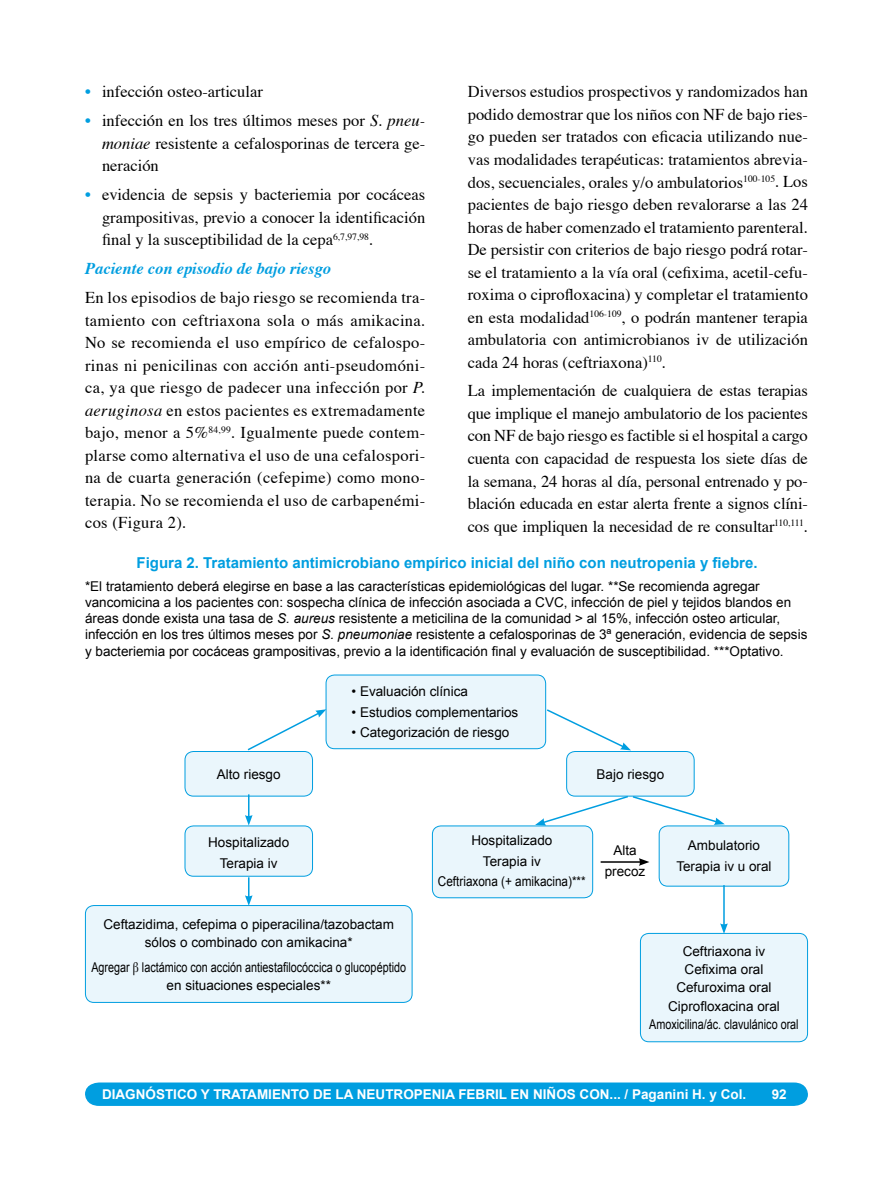
<style>
.page{position:relative;width:893px;height:1191px;background:#fff}
.page>*{position:absolute;margin:0;border:0;box-sizing:border-box;transform-origin:0 0}
.t1{font:16.5px/22.5px "Times";color:#000;text-align:justify}
.t2{font:italic 700 16.5px "Times";color:#009ee0}
.t3{font:700 15px "Arial";color:#009ee0}
.t4{font:13.5px/18.3px "Arial";color:#000;text-align:center}
.t5{font:13.5px/18.3px "Arial";color:#000;text-align:center;scale:.8 1}
.t6{font:700 13.5px "Arial";color:#fff}
.s1{color:#009ee0}
.s2{font-style:italic}
.s3{font-family:"Times"}
</style>
<div class="page">
<svg style="left:85px;top:1082px;width:723px;height:24px;background:#08a1e0"></svg>
<div style="left:567px;top:751px;width:127px;height:45px;background:#eaf6fc;border-radius:9px"></div>
<div style="left:566px;top:751px;width:128px;height:45px;border:1px solid #009ee0;border-radius:9px"></div>
<div style="left:326px;top:675px;width:220px;height:73px;background:#eaf6fc;border-radius:9px"></div>
<div style="left:326px;top:674px;width:220px;height:75px;border:1px solid #009ee0;border-radius:9px"></div>
<div style="left:185px;top:751px;width:128px;height:45px;background:#eaf6fc;border-radius:9px"></div>
<div style="left:185px;top:751px;width:128px;height:45px;border:1px solid #009ee0;border-radius:9px"></div>
<div style="left:185px;top:826px;width:128px;height:50px;background:#eaf6fc;border-radius:9px"></div>
<div style="left:185px;top:825px;width:128px;height:51px;border:1px solid #009ee0;border-radius:9px"></div>
<div style="left:432px;top:826px;width:161px;height:71px;background:#eaf6fc;border-radius:9px"></div>
<div style="left:432px;top:825px;width:161px;height:73px;border:1px solid #009ee0;border-radius:9px"></div>
<div style="left:659px;top:826px;width:130px;height:60px;background:#eaf6fc;border-radius:9px"></div>
<div style="left:659px;top:825px;width:130px;height:61px;border:1px solid #009ee0;border-radius:9px"></div>
<div style="left:85px;top:905px;width:327px;height:97px;background:#eaf6fc;border-radius:9px"></div>
<div style="left:85px;top:905px;width:327px;height:97px;border:1px solid #009ee0;border-radius:9px"></div>
<div style="left:640px;top:933px;width:167px;height:108px;background:#eaf6fc;border-radius:9px"></div>
<div style="left:640px;top:933px;width:168px;height:109px;border:1px solid #009ee0;border-radius:9px"></div>
<svg style="left:247px;top:709px;width:79px;height:42px"></svg>
<svg style="left:245px;top:794px;width:8px;height:31px"></svg>
<svg style="left:245px;top:877px;width:8px;height:28px"></svg>
<svg style="left:545px;top:708px;width:86px;height:42px"></svg>
<svg style="left:535px;top:794px;width:190px;height:31px"></svg>
<hr style="left:723px;top:885px;width:2px;height:40px;background:#009ee0">
<svg style="left:720px;top:923px;width:8px;height:11px"></svg>
<hr style="left:601px;top:861px;width:40px;height:1px;background:#000">
<svg style="left:639px;top:858px;width:10px;height:8px"></svg>
<p class="t1" style="left:85px;top:79px;width:179px"><span class="s1">•</span> infección osteo-articular</p>
<p class="t1" style="left:102px;top:108px;width:325px;text-indent:-17px"><span class="s1">•</span> infección en los tres últimos meses por <span class="s2">S. pneu&shy;moniae</span> resistente a cefalosporinas de tercera ge&shy;neración</p>
<p class="t1" style="left:102px;top:182px;width:325px;text-indent:-17px"><span class="s1">•</span> evidencia de sepsis y bacteriemia por cocáceas grampositivas, previo a conocer la identificación final y la susceptibilidad de la cepa<sup>6,7,97,98</sup>.</p>
<p class="t2" style="left:85px;top:253px;width:248px">Paciente con episodio de bajo riesgo</p>
<p class="t1" style="left:85px;top:285px;width:342px">En los episodios de bajo riesgo se recomienda tra&shy;tamiento con ceftriaxona sola o más amikacina.<br>No se recomienda el uso empírico de cefalospo&shy;rinas ni penicilinas con acción anti-pseudomóni&shy;ca, ya que riesgo de padecer una infección por <span class="s2">P. aeruginosa</span> en estos pacientes es extremadamente bajo, menor a 5%<sup>84,99</sup>. Igualmente puede contem&shy;plarse como alternativa el uso de una cefalospori&shy;na de cuarta generación (cefepime) como mono&shy;terapia. No se recomienda el uso de carbapenémi&shy;cos (Figura 2).</p>
<p class="t3" style="left:137px;top:554px;width:622px">Figura 2. Tratamiento antimicrobiano empírico inicial del niño con neutropenia y fiebre.</p>
<p class="t4" style="left:85px;top:578px;width:724px;line-height:16.2px;text-align:left">*El tratamiento deberá elegirse en base a las características epidemiológicas del lugar. **Se recomienda agregar vancomicina a los pacientes con: sospecha clínica de infección asociada a CVC, infección de piel y tejidos blandos en áreas donde exista una tasa de <span class="s2">S. aureus</span> resistente a meticilina de la comunidad &gt; al 15%, infección osteo articular, infección en los tres últimos meses por <span class="s2">S. pneumoniae</span> resistente a cefalosporinas de 3ª generación, evidencia de sepsis y bacteriemia por cocáceas grampositivas, previo a la identificación final y evaluación de susceptibilidad. ***Optativo.</p>
<p class="t4" style="left:352px;top:682px;width:118px">• Evaluación clínica</p>
<p class="t4" style="left:352px;top:702px;width:168px">• Estudios complementarios</p>
<p class="t4" style="left:352px;top:723px;width:159px">• Categorización de riesgo</p>
<p class="t1" style="left:468px;top:79px;width:342px">Diversos estudios prospectivos y randomizados han podido demostrar que los niños con NF de bajo ries&shy;go pueden ser tratados con eficacia utilizando nue&shy;vas modalidades terapéuticas: tratamientos abrevia&shy;dos, secuenciales, orales y/o ambulatorios<sup>100-105</sup>. Los pacientes de bajo riesgo deben revalorarse a las 24 horas de haber comenzado el tratamiento parenteral.<br>De persistir con criterios de bajo riesgo podrá rotar&shy;se el tratamiento a la vía oral (cefixima, acetil-cefu&shy;roxima o ciprofloxacina) y completar el tratamiento en esta modalidad<sup>106-109</sup>, o podrán mantener terapia ambulatoria con antimicrobianos iv de utilización cada 24 horas (ceftriaxona)<sup>110</sup>.</p>
<p class="t1" style="left:468px;top:378px;width:342px">La implementación de cualquiera de estas terapias que implique el manejo ambulatorio de los pacientes con NF de bajo riesgo es factible si el hospital a cargo cuenta con capacidad de respuesta los siete días de la semana, 24 horas al día, personal entrenado y po&shy;blación educada en estar alerta frente a signos clíni&shy;cos que impliquen la necesidad de re consultar<sup>110,111</sup>.</p>
<p class="t4" style="left:217px;top:765px;width:65px">Alto riesgo</p>
<p class="t4" style="left:597px;top:765px;width:69px">Bajo riesgo</p>
<p class="t4" style="left:208px;top:832px;width:83px;line-height:20.4px">Hospitalizado<br>Terapia iv</p>
<p class="t4" style="left:438px;top:830px;width:149px;line-height:20.4px">Hospitalizado<br>Terapia iv<br>Ceftriaxona (+ amikacina)***</p>
<p class="t4" style="left:676px;top:835px;width:97px;line-height:20.4px">Ambulatorio<br>Terapia iv u oral</p>
<p class="t4" style="left:605px;top:840px;width:42px;line-height:20.4px">Alta precoz</p>
<p class="t4" style="left:104px;top:915px;width:292px">Ceftazidima, cefepima o piperacilina/tazobactam sólos o combinado con amikacina*</p>
<p class="t5" style="left:91px;top:958px;width:395px">Agregar <span class="s3">β</span> lactámico con acción antiestafilocóccica o glucopéptido en situaciones especiales**</p>
<p class="t4" style="left:649px;top:941px;width:151px">Ceftriaxona iv<br>Cefixima oral<br>Cefuroxima oral<br>Ciprofloxacina oral<br>Amoxicilina/ác. clavulánico oral</p>
<p class="t6" style="left:102px;top:1086px;width:19px">Diagn</p>
<p class="t6" style="left:146px;top:1086px;width:20px">óstico</p>
<p class="t6" style="left:201px;top:1086px;width:23px">y tratamiento</p>
<p class="t6" style="left:313px;top:1086px;width:54px">delaneutropenia</p>
<p class="t6" style="left:458px;top:1086px;width:18px">febril</p>
<p class="t6" style="left:511px;top:1086px;width:80px">en niños con</p>
<p class="t6" style="left:610px;top:1086px;width:138px">... / Paganini H. y Col.</p>
<p class="t6" style="left:772px;top:1086px;width:15px">92</p>
</div>
